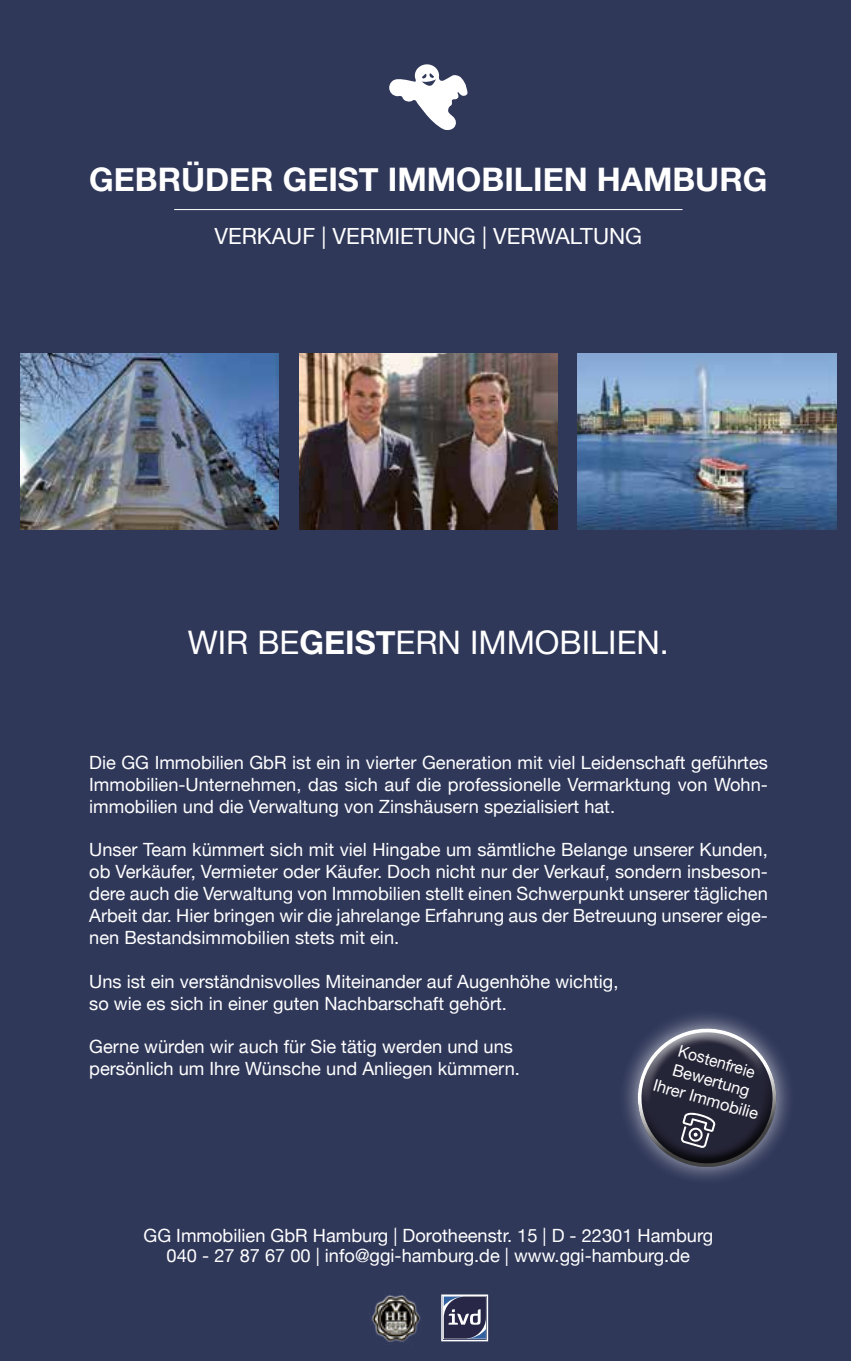
<style>
.page{position:relative;width:851px;height:1361px;background:#fff}
.page>*{position:absolute;margin:0;border:0;box-sizing:border-box;transform-origin:0 0}
.t1{font:700 32.4px "Helvetica Neue";color:#fff}
.t2{font:32.4px "Helvetica Neue";color:#fff}
.t3{font:22.2px "Helvetica Neue";color:#fff}
.t4{font:18.2px/21.8px "Helvetica Neue";color:#fff;text-align:justify}
.t5{font:16.4px/19.6px "Helvetica Neue";color:#fff;text-align:center;scale:.95 1}
.s1{font-weight:700}
</style>
<div class="page">
<div style="left:0;top:0;width:850px;height:1361px;background:#30385a"></div>
<svg style="left:444px;top:1297px;width:41px;height:41px;background:#4a4c69"></svg>
<div style="left:441px;top:1294px;width:47px;height:47px;border:2px solid #fff"></div>
<img style="left:371px;top:1295px;width:50px;height:47px">
<hr style="left:174px;top:209px;width:508px;height:1px;background:#fff">
<img style="left:20px;top:354px;width:259px;height:175px">
<img style="left:299px;top:354px;width:258px;height:175px">
<img style="left:577px;top:354px;width:259px;height:175px">
<svg style="left:625px;top:1015px;width:164px;height:164px"></svg>
<svg style="left:389px;top:64px;width:78px;height:66px"></svg>
<h1 class="t1" style="left:89px;top:154px;width:679px">GEBRÜDER GEIST IMMOBILIEN HAMBURG</h1>
<p class="t3" style="left:214px;top:220px;width:429px">VERKAUF | VERMIETUNG | VERWALTUNG</p>
<h1 class="t2" style="left:188px;top:619px;width:482px">WIR BE<span class="s1">GEIST</span>ERN IMMOBILIEN.</h1>
<p class="t4" style="left:89px;top:752px;width:680px">Die GG Immobilien GbR ist ein in vierter Generation mit viel Leidenschaft geführtes Immobilien-Unternehmen, das sich auf die professionelle Vermarktung von Wohn&shy;immobilien und die Verwaltung von Zinshäusern spezialisiert hat.</p>
<p class="t4" style="left:89px;top:840px;width:680px">Unser Team kümmert sich mit viel Hingabe um sämtliche Belange unserer Kunden, ob Verkäufer, Vermieter oder Käufer. Doch nicht nur der Verkauf, sondern insbeson&shy;dere auch die Verwaltung von Immobilien stellt einen Schwerpunkt unserer täglichen Arbeit dar. Hier bringen wir die jahrelange Erfahrung aus der Betreuung unserer eige&shy;nen Bestandsimmobilien stets mit ein.</p>
<p class="t4" style="left:89px;top:971px;width:530px">Uns ist ein verständnisvolles Miteinander auf Augenhöhe wichtig, so wie es sich in einer guten Nachbarschaft gehört.</p>
<p class="t4" style="left:89px;top:1037px;width:432px">Gerne würden wir auch für Sie tätig werden und uns persönlich um Ihre Wünsche und Anliegen kümmern.</p>
<p class="t5" style="left:667px;top:1038px;width:116px;rotate:16deg">Kostenfreie<br>Bewertung<br>Ihrer Immobilie</p>
<p class="t4" style="left:143px;top:1226px;width:571px;line-height:20.2px;text-align:center">GG Immobilien GbR Hamburg | Dorotheenstr. 15 | D - 22301 Hamburg<br>040 - 27 87 67 00 | info@ggi-hamburg.de | www.ggi-hamburg.de</p>
</div>
